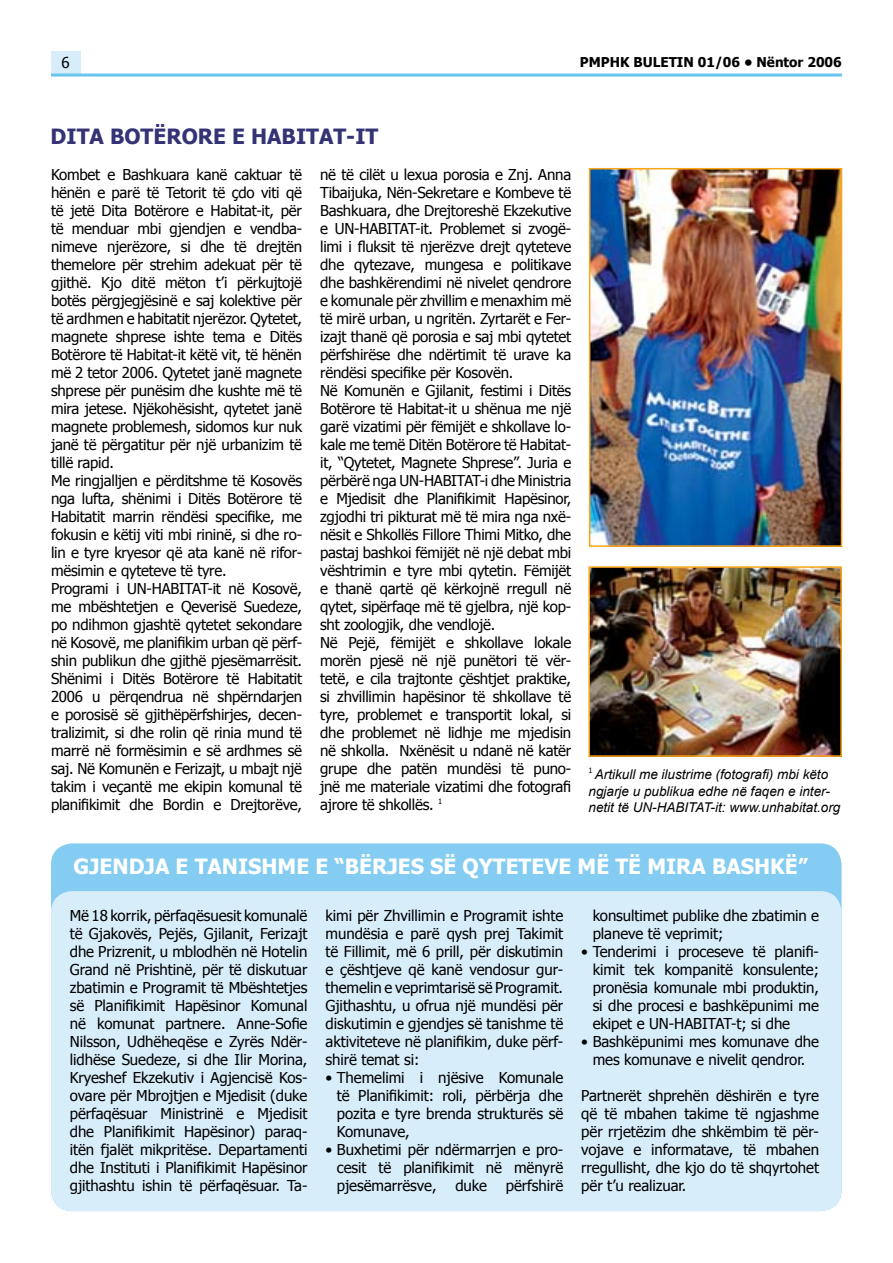
<style>
.page{position:relative;width:893px;height:1263px;background:#fff}
.page>*{position:absolute;margin:0;border:0;box-sizing:border-box;transform-origin:0 0}
.t1{font:700 21px "Tahoma";color:#fff}
.t2{font:700 21px "Tahoma";color:#333376}
.t3{font:15px/18px "Tahoma";letter-spacing:-.015em;color:#000;text-align:justify}
.t4{font:italic 13.5px/16.2px "Arial";color:#000}
.t5{font:700 13.5px "Tahoma";color:#000}
</style>
<div class="page">
<div style="left:51px;top:51px;width:30px;height:24px;background:#d8edfa"></div>
<hr style="left:51px;top:74px;width:791px;height:3px;background:#67c5f0">
<div style="left:51px;top:843px;width:791px;height:368px;background:#84ccf1;border-radius:21px"></div>
<div style="left:51px;top:891px;width:791px;height:320px;background:#d8edfa;border-radius:21px"></div>
<img style="left:592px;top:171px;width:247px;height:373px">
<div style="left:589px;top:168px;width:253px;height:379px;border:2px solid #faa61a"></div>
<img style="left:591px;top:569px;width:248px;height:185px">
<div style="left:588px;top:566px;width:254px;height:191px;border:2px solid #faa61a"></div>
<p class="t5" style="left:580px;top:53px;width:64px">PMPHK BUL</p>
<p class="t5" style="left:660px;top:53px;width:183px">ETI N 01/06 • NËNTOR 2006</p>
<h1 class="t2" style="left:51px;top:121px;width:329px">DITA BOTËRORE E HABITAT-IT</h1>
<p class="t3" style="left:51px;top:164px;width:253px;text-align:left">Kombet e Bashkuara kanë caktuar të hënën e parë të Tetorit të çdo viti që të jetë Dita Botërore e Habitat-it, për të menduar mbi gjendjen e vendba&shy;nimeve njerëzore, si dhe të drejtën themelore për strehim adekuat për të gjithë. Kjo ditë mëton t’i përkujtojë botës përgjegjësinë e saj kolektive për të ardhmen e habitatit njerëzor. Qytetet, magnete shprese ishte tema e Ditës Botërore të Habitat-it këtë vit, të hënën më 2 tetor 2006. Qytetet janë magnete shprese për punësim dhe kushte më të mira jetese. Njëkohësisht, qytetet janë magnete problemesh, sidomos kur nuk janë të përgatitur për një urbanizim të tillë rapid.<br>Me ringjalljen e përditshme të Kosovës nga lufta, shënimi i Ditës Botërore të Habitatit marrin rëndësi specifike, me fokusin e këtij viti mbi rininë, si dhe ro&shy;lin e tyre kryesor që ata kanë në rifor&shy;mësimin e qyteteve të tyre.<br>Programi i UN-HABITAT-it në Kosovë, me mbështetjen e Qeverisë Suedeze, po ndihmon gjashtë qytetet sekondare në Kosovë, me planifikim urban që përf&shy;shin publikun dhe gjithë pjesëmarrësit.<br>Shënimi i Ditës Botërore të Habitatit 2006 u përqendrua në shpërndarjen e porosisë së gjithëpërfshirjes, decen&shy;tralizimit, si dhe rolin që rinia mund të marrë në formësimin e së ardhmes së saj. Në Komunën e Ferizajt, u mbajt një takim i veçantë me ekipin komunal të planifikimit dhe Bordin e Drejtorëve,</p>
<p class="t3" style="left:320px;top:164px;width:253px;text-align:left">në të cilët u lexua porosia e Znj. Anna Tibaijuka, Nën-Sekretare e Kombeve të Bashkuara, dhe Drejtoreshë Ekzekutive e UN-HABITAT-it. Problemet si zvogë&shy;limi i fluksit të njerëzve drejt qyteteve dhe qytezave, mungesa e politikave dhe bashkërendimi në nivelet qendrore e komunale për zhvillim e menaxhim më të mirë urban, u ngritën. Zyrtarët e Fer&shy;izajt thanë që porosia e saj mbi qytetet përfshirëse dhe ndërtimit të urave ka rëndësi specifike për Kosovën.<br>Në Komunën e Gjilanit, festimi i Ditës Botërore të Habitat-it u shënua me një garë vizatimi për fëmijët e shkollave lo&shy;kale me temë Ditën Botërore të Habitat&shy;it, “Qytetet, Magnete Shprese”. Juria e përbërë nga UN-HABITAT-i dhe Ministria e Mjedisit dhe Planifikimit Hapësinor, zgjodhi tri pikturat më të mira nga nxë&shy;nësit e Shkollës Fillore Thimi Mitko, dhe pastaj bashkoi fëmijët në një debat mbi vështrimin e tyre mbi qytetin. Fëmijët e thanë qartë që kërkojnë rregull në qytet, sipërfaqe më të gjelbra, një kop&shy;sht zoologjik, dhe vendlojë.<br>Në Pejë, fëmijët e shkollave lokale morën pjesë në një punëtori të vër&shy;tetë, e cila trajtonte çështjet praktike, si zhvillimin hapësinor të shkollave të tyre, problemet e transportit lokal, si dhe problemet në lidhje me mjedisin në shkolla. Nxënësit u ndanë në katër grupe dhe patën mundësi të puno&shy;jnë me materiale vizatimi dhe fotografi ajrore të shkollës. <sup>1</sup></p>
<p class="t4" style="left:588px;top:767px;width:253px"><sup>1</sup> Artikull me ilustrime (fotografi) mbi këto ngjarje u publikua edhe në faqen e inter&shy;netit të UN-HABITAT-it: www.unhabitat.org</p>
<h1 class="t1" style="left:73px;top:852px;width:137px">GJENDJA E TANISHME</h1>
<h1 class="t1" style="left:315px;top:852px;width:192px">E “BËRJES SË QYTETEVE</h1>
<h1 class="t1" style="left:578px;top:852px;width:165px">MË TË MI RA BASHK</h1>
<h1 class="t1" style="left:785px;top:852px;width:25px">Ë”</h1>
<p class="t3" style="left:70px;top:905px;width:239px">Më 18 korrik, përfaqësuesit komunalë të Gjakovës, Pejës, Gjilanit, Ferizajt dhe Prizrenit, u mblodhën në Hotelin Grand në Prishtinë, për të diskutuar zbatimin e Programit të Mbështetjes së Planifikimit Hapësinor Komunal në komunat partnere. Anne-Sofie Nilsson, Udhëheqëse e Zyrës Ndër&shy;lidhëse Suedeze, si dhe Ilir Morina, Kryeshef Ekzekutiv i Agjencisë Kos&shy;ovare për Mbrojtjen e Mjedisit (duke përfaqësuar Ministrinë e Mjedisit dhe Planifikimit Hapësinor) paraq&shy;itën fjalët mikpritëse. Departamenti dhe Instituti i Planifikimit Hapësinor gjithashtu ishin të përfaqësuar. Ta-</p>
<p class="t3" style="left:326px;top:905px;width:239px">kimi për Zhvillimin e Programit ishte mundësia e parë qysh prej Takimit të Fillimit, më 6 prill, për diskutimin e çështjeve që kanë vendosur gur&shy;themelin e veprimtarisë së Programit.<br>Gjithashtu, u ofrua një mundësi për diskutimin e gjendjes së tanishme të aktiviteteve në planifikim, duke përf&shy;shirë temat si:</p>
<p class="t3" style="left:337px;top:1067px;width:228px;text-indent:-11px">• Themelimi i njësive Komunale të Planifikimit: roli, përbërja dhe pozita e tyre brenda strukturës së Komunave,</p>
<p class="t3" style="left:337px;top:1139px;width:228px;text-indent:-11px">• Buxhetimi për ndërmarrjen e pro&shy;cesit të planifikimit në mënyrë pjesëmarrësve,</p>
<p class="t3" style="left:455px;top:1175px;width:33px">duke</p>
<p class="t3" style="left:506px;top:1175px;width:59px">përfshirë</p>
<p class="t3" style="left:593px;top:905px;width:228px">konsultimet publike dhe zbatimin e planeve të veprimit;</p>
<p class="t3" style="left:593px;top:941px;width:228px;text-indent:-11px">• Tenderimi i proceseve të planifi&shy;kimit tek kompanitë konsulente; pronësia komunale mbi produktin, si dhe procesi e bashkëpunimi me ekipet e UN-HABITAT-t; si dhe</p>
<p class="t3" style="left:581px;top:1031px;width:239px;text-align:center">• Bashkëpunimi mes komunave dhe mes komunave e nivelit qendror.</p>
<p class="t3" style="left:581px;top:1085px;width:239px">Partnerët shprehën dëshirën e tyre që të mbahen takime të ngjashme për rrjetëzim dhe shkëmbim të për&shy;vojave e informatave, të mbahen rregullisht, dhe kjo do të shqyrtohet për t’u realizuar.</p>
</div>
